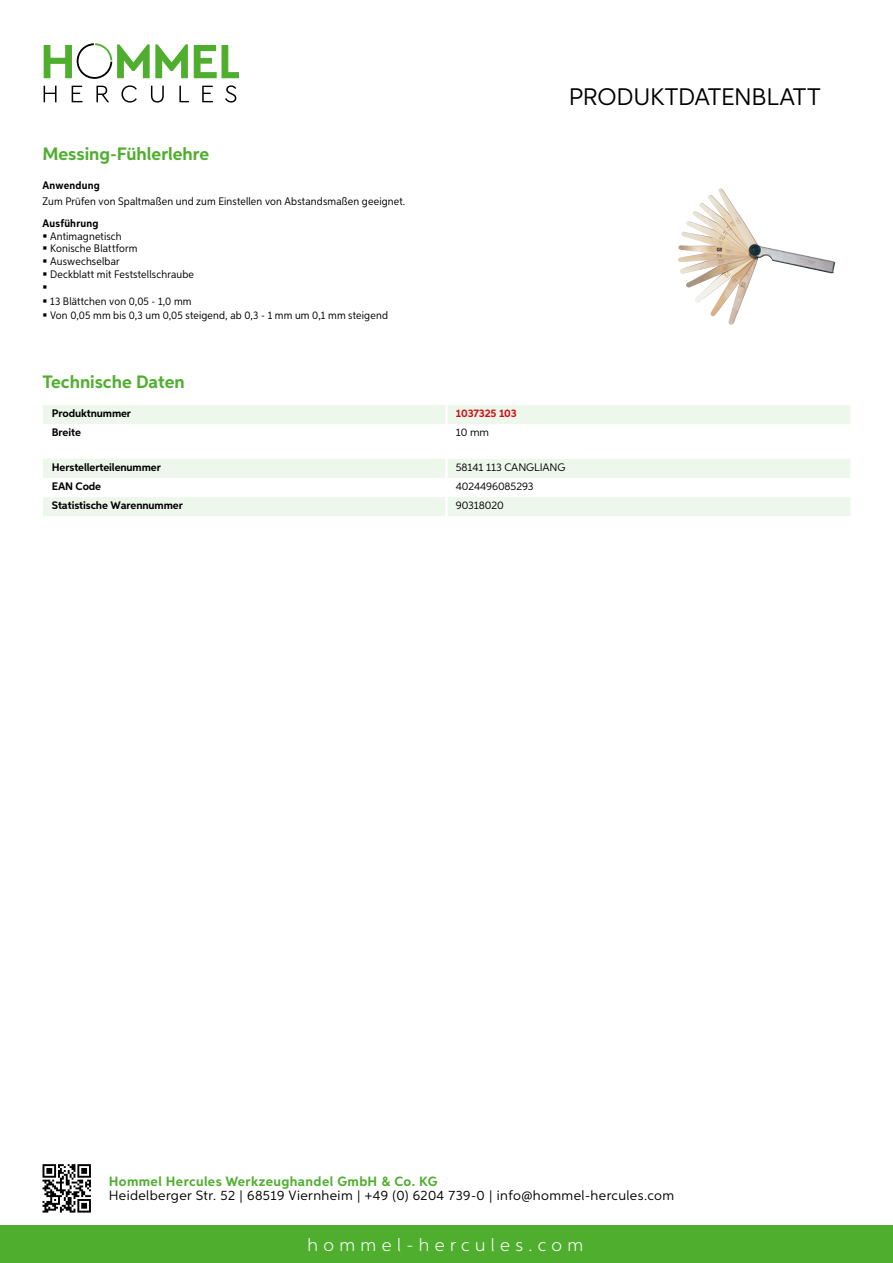
<style>
.page{position:relative;width:893px;height:1263px;background:#fff}
.page>*{position:absolute;margin:0;border:0;box-sizing:border-box;transform-origin:0 0}
.t1{font:24px "Aspira";letter-spacing:-.01em;color:#000}
.t2{font:700 18px "Aspira";color:#50ae2f}
.t3{font:300 18px "Aspira";letter-spacing:.3em;color:#fff}
.t4{font:13.5px "Aspira";letter-spacing:.03em;color:#000}
.t5{font:700 13.5px "Aspira";letter-spacing:.03em;color:#50ae2f}
.t6{font:10.95px/12.8px "Aspira Nar";letter-spacing:.015em;color:#000}
.t7{font:700 10.95px "Aspira";letter-spacing:-.01em;color:#000}
.t8{font:10.95px "Aspira";letter-spacing:-.01em;color:#000}
.t9{font:700 10.95px "Aspira Nar";letter-spacing:.02em;color:#000}
.t10{font:700 10.95px "Aspira";letter-spacing:-.01em;color:#cd1013}
</style>
<div class="page">
<div style="left:0;top:1226px;width:893px;height:37px;background:#50ae2f"></div>
<svg style="left:43px;top:1164px;width:48px;height:48px"></svg>
<svg style="left:194px;top:45px;width:45px;height:33px"></svg>
<svg style="left:44px;top:43px;width:144px;height:36px"></svg>
<svg style="left:44px;top:86px;width:13px;height:16px"></svg>
<svg style="left:72px;top:86px;width:10px;height:16px"></svg>
<svg style="left:96px;top:86px;width:13px;height:16px"></svg>
<svg style="left:121px;top:85px;width:16px;height:18px"></svg>
<svg style="left:151px;top:86px;width:13px;height:17px"></svg>
<svg style="left:179px;top:86px;width:10px;height:16px"></svg>
<svg style="left:202px;top:86px;width:11px;height:16px"></svg>
<svg style="left:225px;top:85px;width:11px;height:18px"></svg>
<div style="left:43px;top:405px;width:807px;height:19px;background:#eef7eb"></div>
<svg style="left:43px;top:459px;width:807px;height:57px"></svg>
<hr style="left:445px;top:497px;width:3px;height:19px;background:#fff">
<img style="left:678px;top:188px;width:157px;height:137px">
<h2 class="t2" style="left:43px;top:142px;width:168px">Messing-Fühlerlehre</h2>
<p class="t9" style="left:43px;top:179px;width:59px">Anwendung</p>
<p class="t6" style="left:43px;top:194px;width:364px">Zum Prüfen von Spaltmaßen und zum Einstellen von Abstandsmaßen geeignet.</p>
<p class="t9" style="left:43px;top:216px;width:58px">Ausführung</p>
<p class="t6" style="left:50px;top:229px;width:145px">Antimagnetisch<br>Konische Blattform<br>Auswechselbar<br>Deckblatt mit Feststellschraube</p>
<p class="t6" style="left:50px;top:294px;width:339px;line-height:14.1px">13 Blättchen von 0,05 - 1,0 mm<br>Von 0,05 mm bis 0,3 um 0,05 steigend, ab 0,3 - 1 mm um 0,1 mm steigend</p>
<h1 class="t1" style="left:569px;top:82px;width:253px">Produktdatenblatt</h1>
<h2 class="t2" style="left:43px;top:371px;width:144px">Technische Daten</h2>
<p class="t7" style="left:52px;top:407px;width:81px">Produktnummer</p>
<p class="t10" style="left:456px;top:407px;width:62px">1037325 103</p>
<p class="t7" style="left:52px;top:426px;width:31px">Breite</p>
<p class="t8" style="left:456px;top:426px;width:35px">10 mm</p>
<p class="t7" style="left:52px;top:460px;width:111px">Herstellerteilenummer</p>
<p class="t8" style="left:456px;top:460px;width:111px">58141 113 CAN GLIAN G</p>
<p class="t7" style="left:52px;top:479px;width:51px">EAN Code</p>
<p class="t8" style="left:456px;top:479px;width:79px">4024496085293</p>
<p class="t7" style="left:52px;top:498px;width:132px">Statistische Warennummer</p>
<p class="t8" style="left:456px;top:499px;width:49px">90318020</p>
<p class="t5" style="left:109px;top:1172px;width:330px">Hommel Hercules Werkzeughandel GmbH &amp; Co. KG</p>
<p class="t4" style="left:109px;top:1187px;width:567px">Heidelberger Str. 52 | 68519 Viernheim | +49 (0) 6204 739-0 | info@hommel-hercules.com</p>
<h2 class="t3" style="left:307px;top:1234px;width:277px">hommel-hercules.com</h2>
</div>
